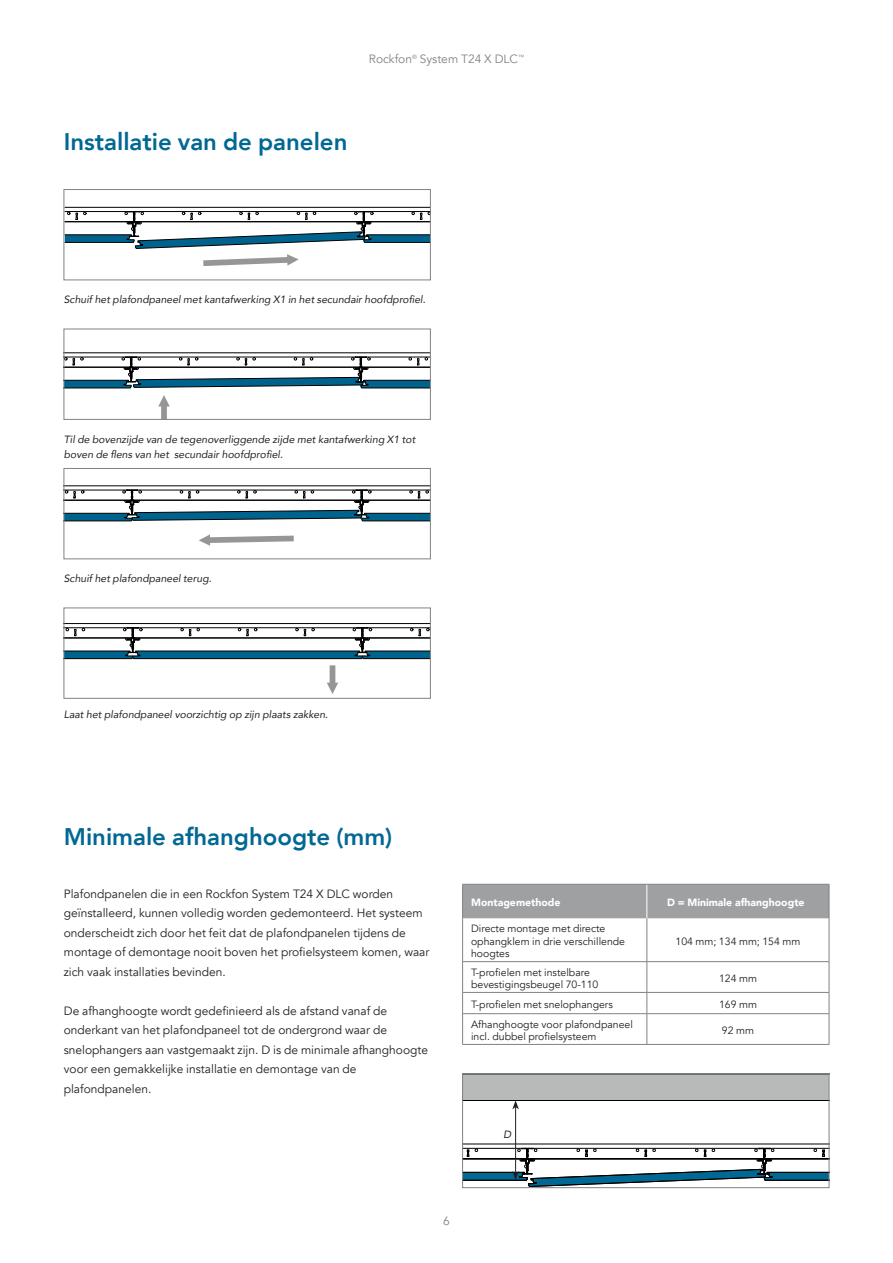
<style>
.page{position:relative;width:893px;height:1263px;background:#fff}
.page>*{position:absolute;margin:0;border:0;box-sizing:border-box;transform-origin:0 0}
.t1{font:800 24px "Avenir";color:#006893}
.t2{font:12px/19.5px "Avenir";color:#231f20}
.t3{font:12px "Avenir";color:#808285}
.t4{font:italic 10.5px/15px "Avenir";color:#231f20}
.t5{font:10.5px/12.6px "Avenir";color:#231f20}
.t6{font:900 10.5px "Avenir";color:#fff}
</style>
<div class="page">
<hr style="left:65px;top:207px;width:365px;height:1px;background:#000">
<svg style="left:66px;top:211px;width:363px;height:55px"></svg>
<div style="left:64px;top:189px;width:367px;height:91px;border:1px solid #808285"></div>
<hr style="left:64px;top:353px;width:366px;height:1px;background:#000">
<svg style="left:66px;top:357px;width:363px;height:31px"></svg>
<svg style="left:158px;top:395px;width:12px;height:22px"></svg>
<hr style="left:64px;top:486px;width:366px;height:1px;background:#000">
<svg style="left:66px;top:490px;width:363px;height:31px"></svg>
<svg style="left:199px;top:534px;width:95px;height:12px"></svg>
<div style="left:64px;top:468px;width:367px;height:91px;border:1px solid #808285"></div>
<hr style="left:64px;top:623px;width:366px;height:1px;background:#000">
<svg style="left:66px;top:627px;width:363px;height:32px"></svg>
<svg style="left:327px;top:665px;width:11px;height:29px"></svg>
<div style="left:463px;top:1074px;width:366px;height:26px;background:#b8b9b9"></div>
<hr style="left:463px;top:1100px;width:366px;height:1px;background:#000">
<div style="left:462px;top:1073px;width:367px;height:115px;border:1px solid #808285"></div>
<hr style="left:515px;top:1107px;width:1px;height:66px;background:#231f20">
<svg style="left:512px;top:1101px;width:7px;height:8px"></svg>
<svg style="left:463px;top:1143px;width:366px;height:44px"></svg>
<div style="left:463px;top:885px;width:366px;height:33px;background:#9ea0a2"></div>
<hr style="left:647px;top:884px;width:1px;height:34px;background:#fff">
<hr style="left:462px;top:884px;width:1px;height:34px;background:#808285">
<hr style="left:462px;top:884px;width:185px;height:1px;background:#808285">
<hr style="left:647px;top:884px;width:182px;height:1px;background:#808285">
<hr style="left:829px;top:884px;width:1px;height:34px;background:#808285">
<hr style="left:462px;top:918px;width:1px;height:43px;background:#808285">
<hr style="left:647px;top:918px;width:1px;height:43px;background:#808285">
<hr style="left:829px;top:918px;width:1px;height:43px;background:#808285">
<hr style="left:462px;top:962px;width:1px;height:30px;background:#808285">
<hr style="left:462px;top:961px;width:185px;height:1px;background:#808285">
<hr style="left:647px;top:962px;width:1px;height:30px;background:#808285">
<hr style="left:647px;top:961px;width:182px;height:1px;background:#808285">
<hr style="left:829px;top:962px;width:1px;height:30px;background:#808285">
<svg style="left:462px;top:993px;width:1px;height:20px"></svg>
<hr style="left:462px;top:1014px;width:1px;height:30px;background:#808285">
<hr style="left:462px;top:992px;width:185px;height:1px;background:#808285">
<hr style="left:462px;top:1013px;width:185px;height:1px;background:#808285">
<hr style="left:462px;top:1044px;width:185px;height:1px;background:#808285">
<svg style="left:647px;top:993px;width:1px;height:20px"></svg>
<hr style="left:647px;top:1014px;width:1px;height:30px;background:#808285">
<hr style="left:647px;top:992px;width:182px;height:1px;background:#808285">
<svg style="left:829px;top:992px;width:1px;height:21px"></svg>
<hr style="left:829px;top:1014px;width:1px;height:30px;background:#808285">
<hr style="left:647px;top:1013px;width:182px;height:1px;background:#808285">
<hr style="left:647px;top:1044px;width:182px;height:1px;background:#808285">
<p class="t3" style="left:369px;top:52px;width:157px">Rockfon<sup>®</sup> System T24 X DLC<sup>™</sup></p>
<h1 class="t1" style="left:64px;top:123px;width:285px">Installatie van de panelen</h1>
<p class="t4" style="left:64px;top:292px;width:363px">Schuif het plafondpaneel met kantafwerking X1 in het secundair hoofdprofiel.</p>
<p class="t4" style="left:64px;top:432px;width:353px">Til de bovenzijde van de tegenoverliggende zijde met kantafwerking X1 tot boven de flens van het secundair hoofdprofiel.</p>
<p class="t4" style="left:64px;top:571px;width:149px">Schuif het plafondpaneel terug.</p>
<p class="t4" style="left:64px;top:707px;width:266px">Laat het plafondpaneel voorzichtig op zijn plaats zakken.</p>
<h1 class="t1" style="left:64px;top:818px;width:330px">Minimale afhanghoogte (mm)</h1>
<p class="t2" style="left:64px;top:884px;width:367px">Plafondpanelen die in een Rockfon System T24 X DLC worden geïnstalleerd, kunnen volledig worden gedemonteerd. Het systeem onderscheidt zich door het feit dat de plafondpanelen tijdens de montage of demontage nooit boven het profielsysteem komen, waar zich vaak installaties bevinden.</p>
<p class="t2" style="left:64px;top:1001px;width:366px">De afhanghoogte wordt gedefinieerd als de afstand vanaf de onderkant van het plafondpaneel tot de ondergrond waar de snelophangers aan vastgemaakt zijn. D is de minimale afhanghoogte voor een gemakkelijke installatie en demontage van de plafondpanelen.</p>
<p class="t6" style="left:471px;top:893px;width:91px">Montagemethode</p>
<p class="t6" style="left:667px;top:893px;width:139px">D = Minimale afhanghoogte</p>
<p class="t5" style="left:471px;top:922px;width:156px">Directe montage met directe ophangklem in drie verschillende hoogtes</p>
<p class="t5" style="left:676px;top:935px;width:126px">104 mm; 134 mm; 154 mm</p>
<p class="t5" style="left:471px;top:966px;width:129px">T-profielen met instelbare bevestigingsbeugel 70-110</p>
<p class="t5" style="left:719px;top:972px;width:39px">124 mm</p>
<p class="t5" style="left:471px;top:998px;width:143px">T-profielen met snelophangers</p>
<p class="t5" style="left:719px;top:998px;width:39px">169 mm</p>
<p class="t5" style="left:471px;top:1018px;width:163px">Afhanghoogte voor plafondpaneel incl. dubbel profielsysteem</p>
<p class="t5" style="left:722px;top:1024px;width:34px">92 mm</p>
<p class="t4" style="left:503px;top:1127px;width:9px">D</p>
<p class="t3" style="left:443px;top:1213px;width:8px">6</p>
</div>
